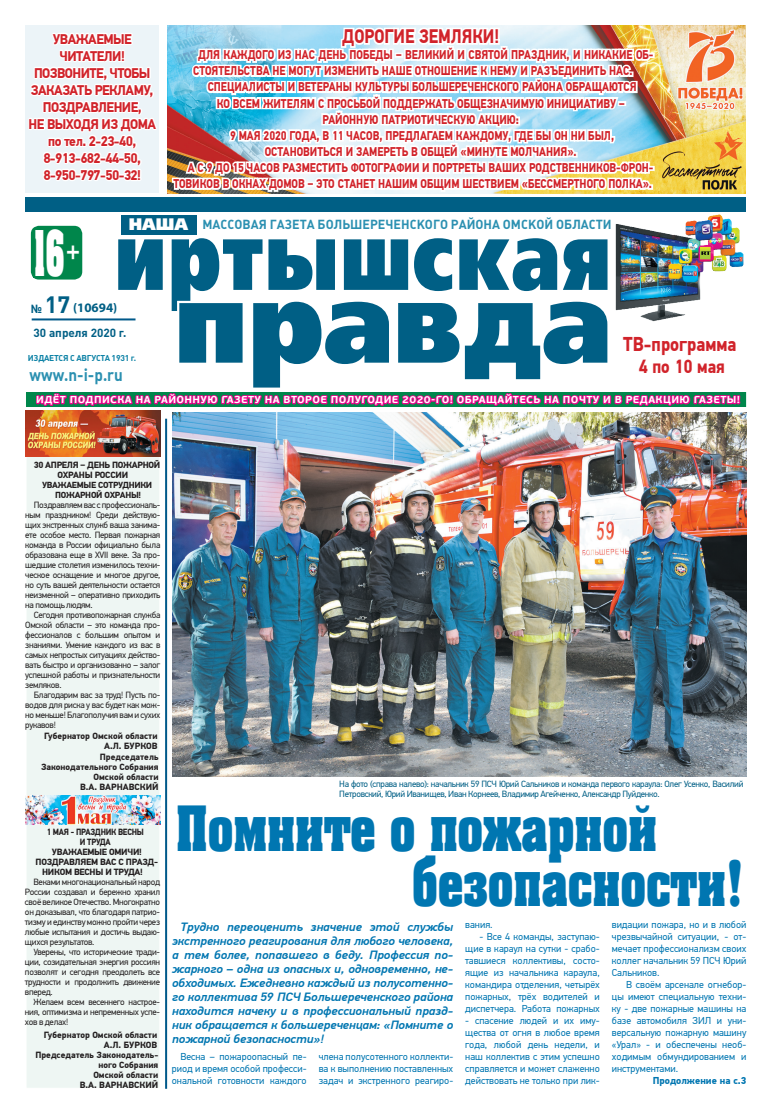
<style>
.page{position:relative;width:772px;height:1120px;background:#fff}
.page>*{position:absolute;margin:0;border:0;box-sizing:border-box;transform-origin:0 0}
.Основной_текст{font:113.7px "Free Set Extra CTT";color:#005f85;scale:.94 1}
.Основной_текст-2{font:96.4px "Free Set Extra CTT";letter-spacing:.02em;color:#005f85;scale:.77 1}
.Основной_текст-3{font:700 53.5px "AG Aalen";color:#fff;scale:.5 1}
.Основной_текст-4{font:700 53px "AG Aalen";letter-spacing:.01em;color:#0076b1;scale:.76 1}
.Основной_текст-5{font:24.9px "Futuris Extra C Bold";color:#fff;scale:.86 1}
.t1{font:700 23.4px "Plumb";color:#005f85}
.Основной_текст-6{font:700 20px "PF Din Text Pro";color:#d1232a;scale:.87 1}
.Основной_текст-7{font:700 19.6px "PF Din Text Pro";color:#d1232a;scale:.82 1}
.Основной_текст-8{font:700 19px "PF Din Text Pro";color:#d1232a;scale:.87 1}
.Обычный{font:700 17px "Plumb";color:#2b90b1;scale:.9 1}
.Основной_текст-9{font:16.5px "Free Set Extra CTT";color:#fff}
.Основной_текст-10{font:700 14px "PF Din Text Pro";letter-spacing:-.04em;color:#d1232a;scale:.93 1}
.t2{font:700 13px "Plumb";color:#2b90b1;scale:.96 1}
.t3{font:700 13px "Myriad Pro";color:#005f85}
.Основной_текст-11{font:700 12.7px/16.1px "PF Din Text Pro";color:#d1232a;scale:.82 1}
.Основной_текст-12{font:italic 500 12px/14px "PF Din Text Pro";letter-spacing:-.01em;color:#0076b1;text-align:justify;scale:1.09 1}
.t4{font:700 11.7px "Plumb";color:#005f85}
.Основной_текст-13{font:10px/12px "PF Din Text Pro";color:#0076b1;text-align:justify}
.t5{font:700 10px "PF Beau Sans Pro";color:#fff}
.Основной_текст-14{font:700 10px "PF Din Text Pro";color:#0076b1}
.Основной_текст-15{font:9px/10px "PF Din Text Pro";letter-spacing:-.03em;color:#231f20;text-align:justify}
.Основной_текст-16{font:700 9px/10px "PF Din Text Pro";color:#231f20;text-align:right}
.Основной_текст-17{font:9px/10px "PF Din Text Pro";letter-spacing:-.03em;color:#005f85}
.Основной_текст-18{font:700 9px/10px "PF Din Text Pro";letter-spacing:-.03em;color:#231f20}
.Основной_текст-19{font:700 9px "PF Din Text Pro";letter-spacing:-.03em;color:#231f20;scale:.88 1}
.Основной_текст-20{font:700 9px "PF Din Text Pro";color:#231f20;scale:.88 1}
.Основной_текст-21{font:700 8.8px "PF Din Text Pro";letter-spacing:-.03em;color:#231f20}
.t6{font:700 8.4px "Plumb";letter-spacing:-.025em;color:#0d82a6}
.s1{font-size:11.7px}
</style>
<div class="page">
<div style="left:26px;top:454px;width:134px;height:635px;background:#eef6f3;border:1px solid #fff"></div>
<hr style="left:165px;top:419px;width:2px;height:670px;background:#00598a">
<img style="left:26px;top:795px;width:134px;height:29px">
<img style="left:172px;top:413px;width:574px;height:364px">
<img style="left:27px;top:25px;width:714px;height:632px">
<p class="Основной_текст-10" style="left:53px;top:30px;width:86px">УВАЖАЕМЫЕ</p>
<p class="Основной_текст-10" style="left:60px;top:47px;width:72px">ЧИТАТЕЛИ!</p>
<p class="Основной_текст-10" style="left:34px;top:64px;width:126px">ПОЗВОНИТЕ, ЧТОБЫ</p>
<p class="Основной_текст-10" style="left:31px;top:81px;width:133px">ЗАКАЗАТЬ РЕКЛАМУ,</p>
<p class="Основной_текст-10" style="left:43px;top:98px;width:108px">ПОЗДРАВЛЕНИЕ,</p>
<p class="Основной_текст-10" style="left:29px;top:115px;width:138px">НЕ ВЫХОДЯ ИЗ ДОМА</p>
<p class="Основной_текст-10" style="left:48px;top:132px;width:96px">по тел. 2-23-40,</p>
<p class="Основной_текст-10" style="left:43px;top:149px;width:107px">8-913-682-44-50,</p>
<p class="Основной_текст-10" style="left:43px;top:166px;width:106px">8-950-797-50-32!</p>
<p class="Основной_текст-7" style="left:342px;top:24px;width:193px">ДОРОГИЕ ЗЕМЛЯКИ!</p>
<p class="Основной_текст-11" style="left:193px;top:47px;width:562px;text-indent:5px">ДЛЯ КАЖДОГО ИЗ НАС ДЕНЬ ПОБЕДЫ – ВЕЛИКИЙ И СВЯТОЙ ПРАЗДНИК, И НИКАКИЕ ОБ-<br>СТОЯТЕЛЬСТВА НЕ МОГУТ ИЗМЕНИТЬ НАШЕ ОТНОШЕНИЕ К НЕМУ И РАЗЪЕДИНИТЬ НАС.</p>
<p class="Основной_текст-11" style="left:207px;top:79px;width:524px">СПЕЦИАЛИСТЫ И ВЕТЕРАНЫ КУЛЬТУРЫ БОЛЬШЕРЕЧЕНСКОГО РАЙОНА ОБРАЩАЮТСЯ</p>
<p class="Основной_текст-11" style="left:216px;top:95px;width:499px">КО ВСЕМ ЖИТЕЛЯМ С ПРОСЬБОЙ ПОДДЕРЖАТЬ ОБЩЕЗНАЧИМУЮ ИНИЦИАТИВУ –</p>
<p class="Основной_текст-11" style="left:322px;top:112px;width:241px">РАЙОННУЮ ПАТРИОТИЧЕСКУЮ АКЦИЮ:</p>
<p class="Основной_текст-11" style="left:230px;top:128px;width:469px">9 МАЯ 2020 ГОДА, В 11 ЧАСОВ, ПРЕДЛАГАЕМ КАЖДОМУ, ГДЕ БЫ ОН НИ БЫЛ,</p>
<p class="Основной_текст-11" style="left:264px;top:144px;width:381px">ОСТАНОВИТЬСЯ И ЗАМЕРЕТЬ В ОБЩЕЙ «МИНУТЕ МОЛЧАНИЯ».</p>
<p class="Основной_текст-11" style="left:173px;top:160px;width:586px;text-align:right">А С 9 ДО 15 ЧАСОВ РАЗМЕСТИТЬ ФОТОГРАФИИ И ПОРТРЕТЫ ВАШИХ РОДСТВЕННИКОВ-ФРОН-<br>ТОВИКОВ В ОКНАХ ДОМОВ – ЭТО СТАНЕТ НАШИМ ОБЩИМ ШЕСТВИЕМ «БЕССМЕРТНОГО ПОЛКА».</p>
<p class="Основной_текст-9" style="left:129px;top:215px;width:61px">НАША</p>
<p class="t2" style="left:202px;top:217px;width:427px">МАССОВАЯ ГАЗЕТА БОЛЬШЕРЕЧЕНСКОГО РАЙОНА ОМСКОЙ ОБЛАСТИ</p>
<p class="Основной_текст-2" style="left:114px;top:201px;width:646px">иртышская</p>
<p class="Основной_текст-3" style="left:34px;top:217px;width:62px">16</p>
<p class="Основной_текст-5" style="left:66px;top:239px;width:18px">+</p>
<p class="t1" style="left:31px;top:292px;width:41px"><span class="s1">№</span> 17</p>
<p class="Основной_текст" style="left:174px;top:257px;width:466px">правда</p>
<p class="t3" style="left:73px;top:299px;width:46px">(10694)</p>
<p class="t4" style="left:34px;top:326px;width:94px">30 апреля 2020 г.</p>
<p class="t6" style="left:28px;top:353px;width:110px">ИЗДАЕТСЯ С АВГУСТА 1931 г.</p>
<p class="Обычный" style="left:30px;top:366px;width:105px">www.n-i-p.ru</p>
<p class="Основной_текст-6" style="left:622px;top:332px;width:131px">ТВ-программа</p>
<p class="Основной_текст-8" style="left:638px;top:355px;width:101px">4 по 10 мая</p>
<p class="t5" style="left:36px;top:393px;width:705px">ИДЁТ ПОДПИСКА НА РАЙОННУЮ ГАЗЕТУ НА ВТОРОЕ ПОЛУГОДИЕ 2020-ГО! ОБРАЩАЙТЕСЬ НА ПОЧТУ И В РЕДАКЦИЮ ГАЗЕТЫ!</p>
<p class="Основной_текст-18" style="left:57px;top:460px;width:104px;text-indent:-24px">30 АПРЕЛЯ – ДЕНЬ ПОЖАРНОЙ<br>ОХРАНЫ РОССИИ</p>
<p class="Основной_текст-21" style="left:42px;top:479px;width:111px">УВАЖАЕМЫЕ СОТРУДНИКИ</p>
<p class="Основной_текст-21" style="left:55px;top:489px;width:87px">ПОЖАРНОЙ ОХРАНЫ!</p>
<p class="Основной_текст-15" style="left:25px;top:499px;width:136px;text-indent:9px">Поздравляем вас с профессиональ&shy;ным праздником! Среди действую&shy;щих экстренных служб ваша занима&shy;ете особое место. Первая пожарная команда в России официально была образована еще в XVII веке. За про&shy;шедшие столетия изменилось техни&shy;ческое оснащение и многое другое, но суть вашей деятельности остается неизменной – оперативно приходить на помощь людям.</p>
<p class="Основной_текст-15" style="left:25px;top:609px;width:136px;text-indent:9px">Сегодня противопожарная служба Омской области – это команда про&shy;фессионалов с большим опытом и знаниями. Умение каждого из вас в самых непростых ситуациях действо&shy;вать быстро и организованно – залог успешной работы и признательности земляков.</p>
<p class="Основной_текст-15" style="left:25px;top:689px;width:136px;text-indent:9px">Благодарим вас за труд! Пусть по&shy;водов для риска у вас будет как мож&shy;но меньше! Благополучия вам и сухих рукавов!</p>
<p class="Основной_текст-16" style="left:44px;top:731px;width:115px">Губернатор Омской области</p>
<p class="Основной_текст-16" style="left:104px;top:741px;width:55px">А.Л. БУРКОВ</p>
<p class="Основной_текст-16" style="left:100px;top:751px;width:60px">Председатель</p>
<p class="Основной_текст-16" style="left:41px;top:761px;width:119px">Законодательного Собрания</p>
<p class="Основной_текст-16" style="left:94px;top:771px;width:66px">Омской области</p>
<p class="Основной_текст-16" style="left:80px;top:781px;width:80px">В.А. ВАРНАВСКИЙ</p>
<p class="Основной_текст-19" style="left:47px;top:827px;width:112px">1 МАЯ - ПРАЗДНИК ВЕСНЫ</p>
<p class="Основной_текст-20" style="left:80px;top:837px;width:37px">И ТРУДА</p>
<p class="Основной_текст-18" style="left:52px;top:847px;width:91px">УВАЖАЕМЫЕ ОМИЧИ!</p>
<p class="Основной_текст-18" style="left:42px;top:857px;width:117px;text-indent:-7px">ПОЗДРАВЛЯЕМ ВАС С ПРАЗД-<br>НИКОМ ВЕСНЫ И ТРУДА!</p>
<p class="Основной_текст-15" style="left:25px;top:877px;width:136px;text-indent:9px">Веками многонациональный народ России создавал и бережно хранил своё великое Отечество. Многократно он доказывал, что благодаря патрио&shy;тизму и единству можно пройти через любые испытания и достичь выдаю&shy;щихся результатов.</p>
<p class="Основной_текст-15" style="left:25px;top:947px;width:136px;text-indent:9px">Уверены, что исторические тради&shy;ции, созидательная энергия россиян позволят и сегодня преодолеть все трудности и продолжить движение вперед.</p>
<p class="Основной_текст-15" style="left:25px;top:997px;width:136px;text-indent:9px">Желаем всем весеннего настрое&shy;ния, оптимизма и непременных успе&shy;хов в делах!</p>
<p class="Основной_текст-16" style="left:44px;top:1030px;width:115px">Губернатор Омской области</p>
<p class="Основной_текст-16" style="left:104px;top:1040px;width:55px">А.Л. БУРКОВ</p>
<p class="Основной_текст-16" style="left:35px;top:1050px;width:124px">Председатель Законодатель&shy;ного Собрания</p>
<p class="Основной_текст-16" style="left:93px;top:1070px;width:66px">Омской области</p>
<p class="Основной_текст-16" style="left:80px;top:1080px;width:80px">В.А. ВАРНАВСКИЙ</p>
<p class="Основной_текст-17" style="left:339px;top:779px;width:405px">На фото (справа налево): начальник 59 ПСЧ Юрий Сальников и команда первого караула: Олег Усенко, Василий<br>Петровский, Юрий Иванищев, Иван Корнеев, Владимир Агейченко, Александр Пуйденко.</p>
<p class="Основной_текст-4" style="left:176px;top:793px;width:633px">Помните о пожарной</p>
<p class="Основной_текст-4" style="left:412px;top:848px;width:437px">безопасности!</p>
<p class="Основной_текст-12" style="left:172px;top:920px;width:259px;text-indent:9px">Трудно переоценить значение этой службы экстренного реагирования для любого человека, а тем более, попавшего в беду. Профессия по&shy;жарного – одна из опасных и, одновременно, не&shy;обходимых. Ежедневно каждый из полусотенно&shy;го коллектива 59 ПСЧ Большереченского района находится начеку и в профессиональный празд&shy;ник обращается к большереченцам: «Помните о пожарной безопасности»!</p>
<p class="Основной_текст-13" style="left:172px;top:1050px;width:136px;text-indent:9px">Весна – пожароопасный пе&shy;риод и время особой професси&shy;ональной готовности каждого</p>
<p class="Основной_текст-13" style="left:318px;top:1050px;width:136px">члена полусотенного коллекти&shy;ва к выполнению поставленных задач и экстренного реагиро-</p>
<p class="Основной_текст-13" style="left:465px;top:919px;width:29px">вания.</p>
<p class="Основной_текст-13" style="left:465px;top:931px;width:136px;text-indent:14px">- Все 4 команды, заступаю&shy;щие в караул на сутки - срабо&shy;тавшиеся коллективы, состо&shy;ящие из начальника караула, командира отделения, четырёх пожарных, трёх водителей и диспетчера. Работа пожарных</p>
<p class="Основной_текст-13" style="left:465px;top:1015px;width:136px">- спасение людей и их иму&shy;щества от огня в любое время года, любой день недели, и наш коллектив с этим успешно справляется и может слаженно действовать не только при лик-</p>
<p class="Основной_текст-13" style="left:611px;top:919px;width:136px">видации пожара, но и в любой чрезвычайной ситуации, - от&shy;мечает профессионализм своих коллег начальник 59 ПСЧ Юрий Сальников.</p>
<p class="Основной_текст-13" style="left:611px;top:979px;width:136px;text-indent:14px">В своём арсенале огнебор&shy;цы имеют специальную техни&shy;ку - две пожарные машины на базе автомобиля ЗИЛ и уни&shy;версальную пожарную машину «Урал» - и обеспечены необ&shy;ходимым обмундированием и инструментами.</p>
<p class="Основной_текст-14" style="left:652px;top:1075px;width:95px">Продолжение на с.3</p>
</div>
